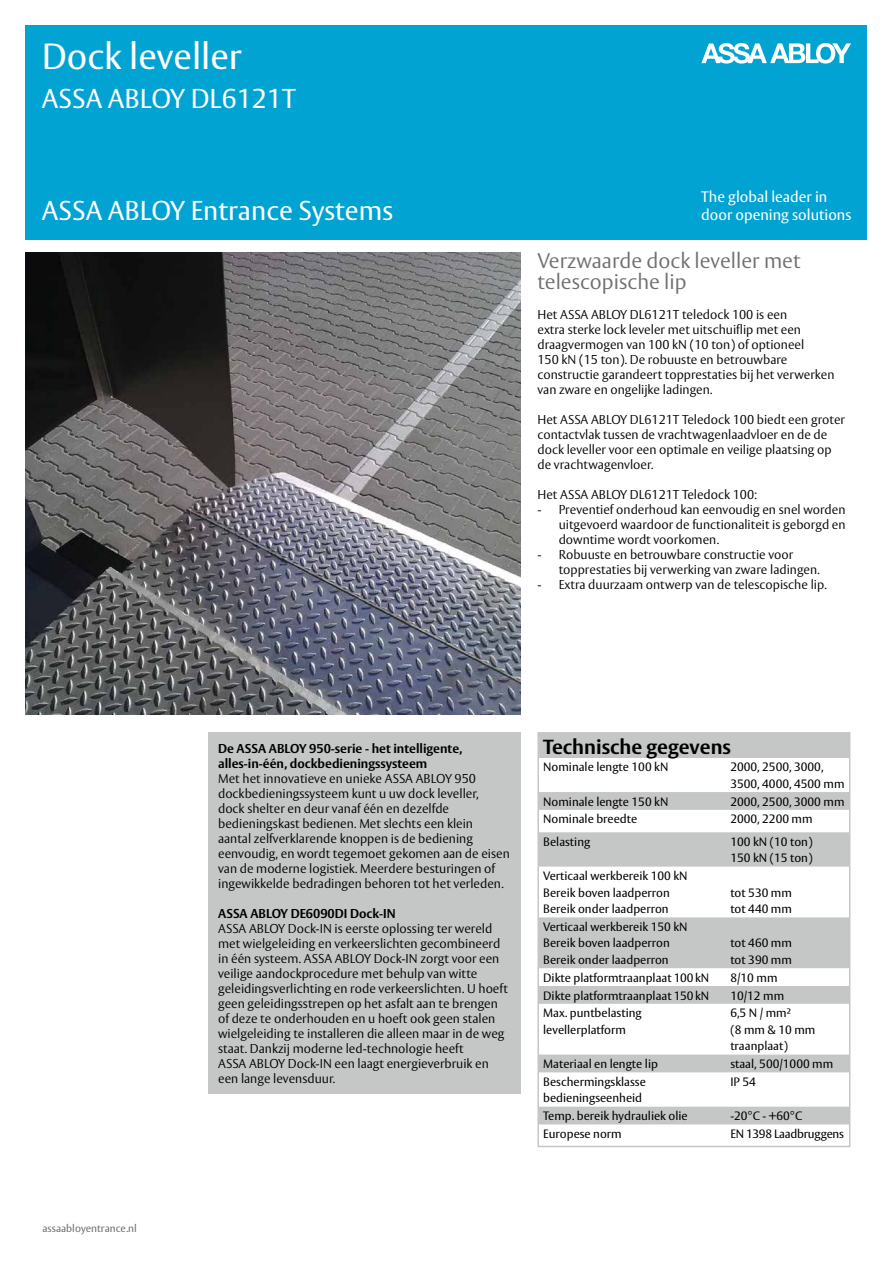
<style>
.page{position:relative;width:893px;height:1263px;background:#fff}
.page>*{position:absolute;margin:0;border:0;box-sizing:border-box;transform-origin:0 0}
.t1{font:36px "ASSA Vesta";color:#fff}
.t2{font:27px "ASSA Vesta";color:#fff}
.t3{font:300 21px/21px "ASSA Vesta";color:#6f6f6e}
.t4{font:700 20.25px "ASSA Vesta";color:#000}
.t5{font:15px/18px "ASSA Vesta";color:#fff}
.t6{font:300 12.75px/15px "ASSA Vesta";color:#000}
.t7{font:700 12.75px/15px "ASSA Vesta";color:#000}
.t8{font:12px/16.5px "ASSA Vesta";color:#000}
.t9{font:12px "ASSA Vesta";letter-spacing:-.02em;color:#000}
.t10{font:10.5px "ASSA Vesta";color:#6f6f6e}
</style>
<div class="page">
<div style="left:25px;top:25px;width:842px;height:215px;background:#00a3d2"></div>
<svg style="left:701px;top:43px;width:150px;height:21px"></svg>
<img style="left:25px;top:252px;width:495px;height:462px">
<div style="left:207px;top:732px;width:313px;height:361px;background:#c5c6c6"></div>
<div style="left:539px;top:734px;width:310px;height:24px;background:#c5c6c6"></div>
<svg style="left:540px;top:792px;width:307px;height:332px"></svg>
<div style="left:537px;top:732px;width:313px;height:415px;border:2px solid #c5c6c6"></div>
<h1 class="t1" style="left:42px;top:35px;width:202px">Dock leveller</h1>
<h2 class="t2" style="left:42px;top:82px;width:256px">ASSA ABLOY DL6121T</h2>
<h2 class="t2" style="left:42px;top:194px;width:353px">ASSA ABLOY Entrance Systems</h2>
<p class="t5" style="left:701px;top:189px;width:152px">The global leader in door opening solutions</p>
<p class="t10" style="left:43px;top:1222px;width:96px">assaabloyentrance.nl</p>
<h3 class="t3" style="left:537px;top:251px;width:264px">Verzwaarde dock leveller met telescopische lip</h3>
<p class="t6" style="left:537px;top:308px;width:299px">Het ASSA ABLOY DL6121T teledock 100 is een<br>extra sterke lock leveler met uitschuiflip met een draagvermogen van 100 kN (10 ton) of optioneel<br>150 kN (15 ton). De robuuste en betrouwbare constructie garandeert topprestaties bij het verwerken van zware en ongelijke ladingen.</p>
<p class="t6" style="left:537px;top:413px;width:309px">Het ASSA ABLOY DL6121T Teledock 100 biedt een groter contactvlak tussen de vrachtwagenlaadvloer en de de dock leveller voor een optimale en veilige plaatsing op de vrachtwagenvloer.</p>
<p class="t6" style="left:537px;top:488px;width:221px">Het ASSA ABLOY DL6121T Teledock 100:</p>
<p class="t6" style="left:559px;top:503px;width:288px;text-align:justify;text-indent:-21px">- Preventief onderhoud kan eenvoudig en snel worden uitgevoerd waardoor de functionaliteit is geborgd en downtime wordt voorkomen.</p>
<p class="t6" style="left:559px;top:548px;width:263px;text-indent:-21px">- Robuuste en betrouwbare constructie voor topprestaties bij verwerking van zware ladingen.</p>
<p class="t6" style="left:537px;top:578px;width:291px">- Extra duurzaam ontwerp van de telescopische lip.</p>
<p class="t7" style="left:218px;top:741px;width:246px">De ASSA ABLOY 950-serie - het intelligente, alles-in-één, dockbedieningssysteem</p>
<p class="t6" style="left:218px;top:771px;width:293px">Met het innovatieve en unieke ASSA ABLOY 950 dockbedieningssysteem kunt u uw dock leveller,<br>dock shelter en deur vanaf één en dezelfde bedieningskast bedienen. Met slechts een klein<br>aantal zelfverklarende knoppen is de bediening eenvoudig, en wordt tegemoet gekomen aan de eisen van de moderne logistiek. Meerdere besturingen of ingewikkelde bedradingen behoren tot het verleden.</p>
<p class="t7" style="left:218px;top:906px;width:179px">ASSA ABLOY DE6090DI Dock-IN</p>
<p class="t6" style="left:218px;top:921px;width:291px">ASSA ABLOY Dock-IN is eerste oplossing ter wereld met wielgeleiding en verkeerslichten gecombineerd in één systeem. ASSA ABLOY Dock-IN zorgt voor een veilige aandockprocedure met behulp van witte geleidingsverlichting en rode verkeerslichten. U hoeft geen geleidingsstrepen op het asfalt aan te brengen of deze te onderhouden en u hoeft ook geen stalen wielgeleiding te installeren die alleen maar in de weg staat. Dankzij moderne led-technologie heeft<br>ASSA ABLOY Dock-IN een laagt energieverbruik en een lange levensduur.</p>
<h3 class="t4" style="left:543px;top:734px;width:189px">Technische gegevens</h3>
<p class="t8" style="left:543px;top:759px;width:127px">Nominale lengte 100 kN</p>
<p class="t8" style="left:730px;top:759px;width:116px">2000, 2500, 3000,<br>3500, 4000, 4500 mm</p>
<p class="t8" style="left:543px;top:794px;width:127px">Nominale lengte 150 kN</p>
<p class="t8" style="left:730px;top:794px;width:116px">2000, 2500, 3000 mm</p>
<p class="t8" style="left:543px;top:811px;width:96px">Nominale breedte</p>
<p class="t8" style="left:730px;top:811px;width:84px">2000, 2200 mm</p>
<p class="t8" style="left:543px;top:834px;width:49px">Belasting</p>
<p class="t8" style="left:730px;top:834px;width:84px">100 kN (10 ton)<br>150 kN (15 ton)</p>
<p class="t8" style="left:543px;top:868px;width:146px">Verticaal werkbereik 100 kN<br>Bereik boven laadperron<br>Bereik onder laadperron</p>
<p class="t8" style="left:730px;top:885px;width:63px">tot 530 mm tot 440 mm</p>
<p class="t8" style="left:543px;top:919px;width:146px">Verticaal werkbereik 150 kN<br>Bereik boven laadperron<br>Bereik onder laadperron</p>
<p class="t8" style="left:730px;top:935px;width:63px">tot 460 mm tot 390 mm</p>
<p class="t8" style="left:543px;top:970px;width:167px">Dikte platformtraanplaat 100 kN</p>
<p class="t8" style="left:730px;top:970px;width:49px">8/10 mm</p>
<p class="t8" style="left:543px;top:988px;width:167px">Dikte platformtraanplaat 150 kN</p>
<p class="t8" style="left:730px;top:988px;width:55px">10/12 mm</p>
<p class="t8" style="left:543px;top:1005px;width:100px">Max. puntbelasting levellerplatform</p>
<p class="t8" style="left:730px;top:1005px;width:87px">6,5 N / mm²<br>(8 mm &amp; 10 mm traanplaat)</p>
<p class="t8" style="left:543px;top:1056px;width:116px">Materiaal en lengte lip</p>
<p class="t8" style="left:730px;top:1056px;width:104px">staal, 500/1000 mm</p>
<p class="t8" style="left:543px;top:1074px;width:104px">Beschermingsklasse bedieningseenheid</p>
<p class="t8" style="left:730px;top:1074px;width:27px">IP 54</p>
<p class="t8" style="left:543px;top:1108px;width:146px">Temp. bereik hydrauliek olie</p>
<p class="t8" style="left:730px;top:1108px;width:73px">-20°C - +60°C</p>
<p class="t8" style="left:543px;top:1126px;width:80px">Europese norm</p>
<p class="t9" style="left:730px;top:1126px;width:115px">EN 1398 Laadbruggens</p>
</div>
